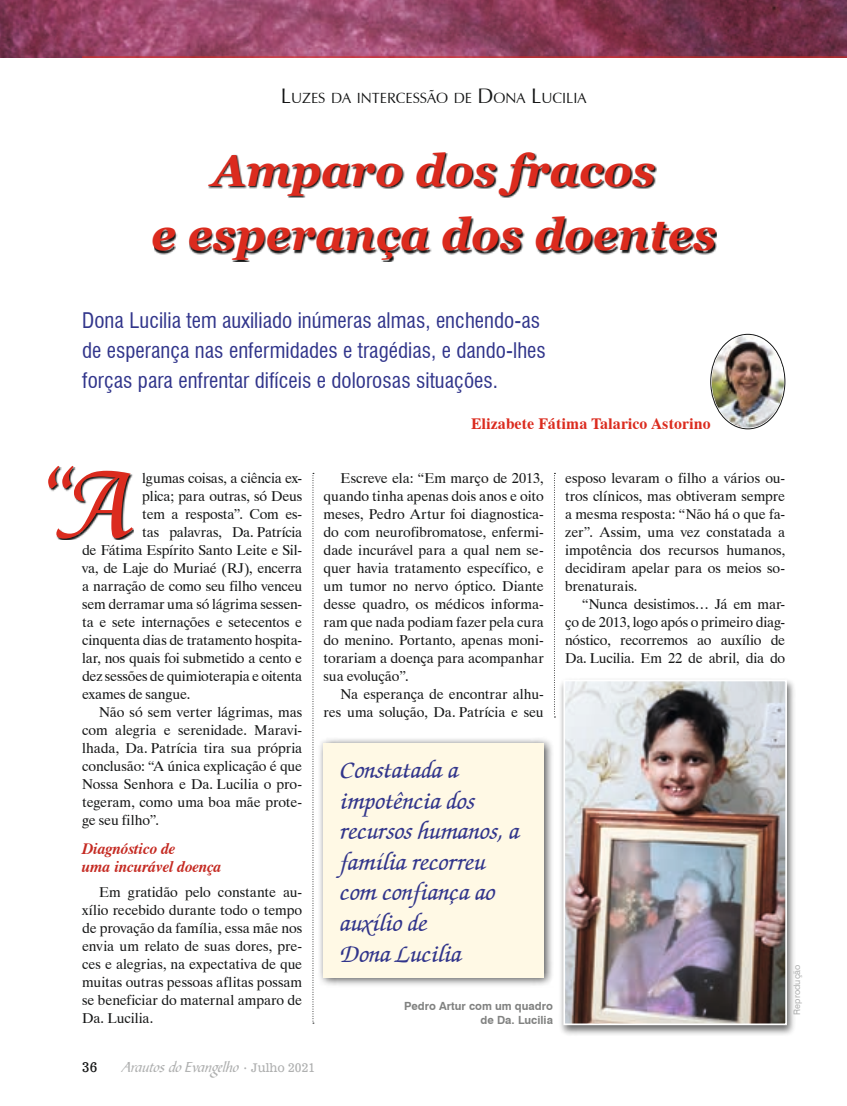
<style>
.page{position:relative;width:847px;height:1106px;background:#fff}
.page>*{position:absolute;margin:0;border:0;box-sizing:border-box;transform-origin:0 0}
.t1{font:300 105px "Cataneo BT";color:#db2b1e}
.t2{font:italic 700 45px/64.8px "Georgia";color:#db2b1e;text-align:center}
.t3{font:italic 500 25.5px/30.6px "Zapf Chancery IT Cby BT";color:#31358b}
.t4{font:condensed 21px/30px "Swiss 721 BT";letter-spacing:.005em;color:#31358b}
.t5{font:700 15.75px "Dutch 801 BT";letter-spacing:.005em;color:#db2b1e}
.t6{font:italic 700 15.75px/18px "Dutch 801 BT";color:#c52a22}
.t7{font:15px "Bible Scr T";color:#afb0b0}
.t8{font:14.7px "Zapf Humanist 601 BT";color:#151616}
.t9{font:14.25px/18px "Dutch 801 BT";letter-spacing:-.01em;color:#151616;text-align:justify}
.t10{font:13.5px "News 701 BT Roman A";color:#151616}
.t11{font:700 11.25px/13.5px "Swiss 721 BT";color:#818281;text-align:right}
.t12{font:9px "Swiss 721 BT";letter-spacing:.005em;color:#afb0b0}
.s1{font-size:21px}
.s2{font-family:"Cataneo BT Regular Swash";font-weight:400}
.s3{font-family:"News 701 BT Roman A";font-size:12px}
</style>
<div class="page">
<img style="left:0;top:0;width:846px;height:57px">
<div style="left:558px;top:677px;width:237px;height:359px;background:#151616;opacity:.65"></div>
<img style="left:562px;top:679px;width:225px;height:347px">
<svg style="left:49px;top:467px;width:85px;height:73px"></svg>
<svg style="left:154px;top:153px;width:562px;height:108px"></svg>
<div style="left:316px;top:736px;width:237px;height:251px;background:#151616;opacity:.75"></div>
<div style="left:323px;top:743px;width:220px;height:234px;background:#fff9e5"></div>
<hr style="left:82px;top:57px;width:764px;height:1px;background:#db2b1e">
<svg style="left:554px;top:473px;width:1px;height:244px"></svg>
<svg style="left:312px;top:473px;width:2px;height:550px"></svg>
<img style="left:711px;top:335px;width:72px;height:93px">
<p class="t8" style="left:281px;top:89px;width:307px"><span class="s1">L</span>UZES DA INTERCESSÃO DE <span class="s1">D</span>ONA <span class="s1">L</span>UCILIA</p>
<h2 class="t2" style="left:151px;top:138px;width:566px">Amparo dos fracos<br>e esperança dos doentes</h2>
<h3 class="t4" style="left:82px;top:305px;width:465px">Dona Lucilia tem auxiliado inúmeras almas, enchendo-as de esperança nas enfermidades e tragédias, e dando-lhes forças para enfrentar difíceis e dolorosas situações.</h3>
<p class="t5" style="left:471px;top:414px;width:241px">Elizabete Fátima Talarico Astorino</p>
<h1 class="t1" style="left:38px;top:434px;width:99px">“<span class="s2">A</span></h1>
<p class="t9" style="left:142px;top:469px;width:161px">lgumas coisas, a ciência ex-</p>
<p class="t9" style="left:142px;top:487px;width:161px">plica; para outras, só Deus</p>
<p class="t9" style="left:142px;top:505px;width:161px">tem a resposta”. Com es-</p>
<p class="t9" style="left:142px;top:523px;width:161px">tas palavras, Da. Patrícia</p>
<p class="t9" style="left:82px;top:541px;width:221px">de Fátima Espírito Santo Leite e Sil-</p>
<p class="t9" style="left:82px;top:559px;width:221px">va, de Laje do Muriaé (RJ), encerra</p>
<p class="t9" style="left:82px;top:577px;width:222px">a narração de como seu filho venceu</p>
<p class="t9" style="left:82px;top:595px;width:221px">sem derramar uma só lágrima sessen-</p>
<p class="t9" style="left:82px;top:613px;width:221px">ta e sete internações e setecentos e</p>
<p class="t9" style="left:82px;top:631px;width:221px">cinquenta dias de tratamento hospita-</p>
<p class="t9" style="left:82px;top:649px;width:221px">lar, nos quais foi submetido a cento e</p>
<p class="t9" style="left:82px;top:667px;width:221px">dez sessões de quimioterapia e oitenta</p>
<p class="t9" style="left:82px;top:685px;width:109px">exames de sangue.</p>
<p class="t9" style="left:99px;top:703px;width:204px">Não só sem verter lágrimas, mas</p>
<p class="t9" style="left:82px;top:721px;width:221px">com alegria e serenidade. Maravi-</p>
<p class="t9" style="left:82px;top:739px;width:221px">lhada, Da. Patrícia tira sua própria</p>
<p class="t9" style="left:82px;top:757px;width:221px">conclusão: “A única explicação é que</p>
<p class="t9" style="left:82px;top:775px;width:221px">Nossa Senhora e Da. Lucilia o pro-</p>
<p class="t9" style="left:82px;top:793px;width:221px">tegeram, como uma boa mãe prote-</p>
<p class="t9" style="left:82px;top:811px;width:79px">ge seu filho”.</p>
<p class="t6" style="left:82px;top:839px;width:141px">Diagnóstico de<br>uma incurável doença</p>
<p class="t9" style="left:82px;top:883px;width:221px;text-indent:17px">Em gratidão pelo constante au&shy;xílio recebido durante todo o tempo de provação da família, essa mãe nos envia um relato de suas dores, pre&shy;ces e alegrias, na expectativa de que muitas outras pessoas aflitas possam se beneficiar do maternal amparo de Da. Lucilia.</p>
<p class="t9" style="left:323px;top:469px;width:221px;text-indent:17px">Escreve ela: “Em março de 2013, quando tinha apenas dois anos e oito meses, Pedro Artur foi diagnostica&shy;do com neurofibromatose, enfermi&shy;dade incurável para a qual nem se&shy;quer havia tratamento específico, e um tumor no nervo óptico. Diante desse quadro, os médicos informa&shy;ram que nada podiam fazer pela cura do menino. Portanto, apenas moni&shy;torariam a doença para acompanhar sua evolução”.</p>
<p class="t9" style="left:323px;top:685px;width:221px;text-align:right">Na esperança de encontrar alhu&shy;res uma solução, Da. Patrícia e seu</p>
<p class="t9" style="left:565px;top:469px;width:221px">esposo levaram o filho a vários ou&shy;tros clínicos, mas obtiveram sempre a mesma resposta: “Não há o que fa&shy;zer”. Assim, uma vez constatada a impotência dos recursos humanos, decidiram apelar para os meios so&shy;brenaturais.</p>
<p class="t9" style="left:565px;top:595px;width:222px;text-indent:17px">“Nunca desistimos… Já em mar&shy;ço de 2013, logo após o primeiro diag&shy;nóstico, recorremos ao auxílio de Da. Lucilia. Em 22 de abril, dia do</p>
<h3 class="t3" style="left:340px;top:756px;width:181px">Constatada a impotência dos recursos humanos, a família recorreu com confiança ao auxílio de<br>Dona Lucilia</h3>
<p class="t11" style="left:404px;top:999px;width:150px">Pedro Artur com um quadro de Da. Lucilia</p>
<p class="t12" style="left:791px;top:1014px;width:52px;rotate:-90deg">Reprodução</p>
<p class="t10" style="left:82px;top:1058px;width:17px">36</p>
<p class="t7" style="left:122px;top:1057px;width:194px">Arautos do Evangelho <sub>·</sub> <span class="s3">Julho 2021</span></p>
</div>
